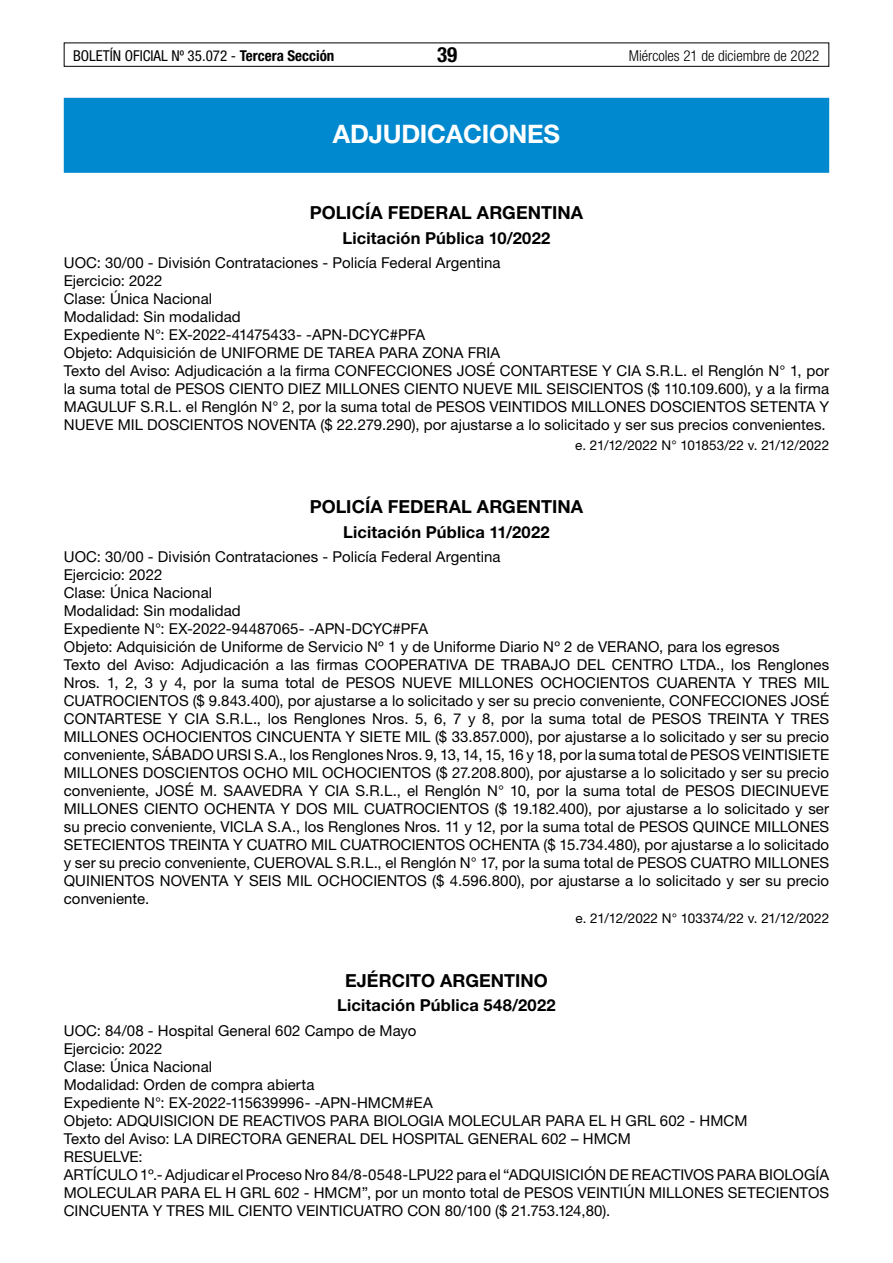
<style>
.page{position:relative;width:893px;height:1263px;background:#fff}
.page>*{position:absolute;margin:0;border:0;box-sizing:border-box;transform-origin:0 0}
.t1{font:700 25.5px "Helvetica Neue LT Std";letter-spacing:-.01em;color:#fff}
.t2{font:700 condensed 21px "Helvetica Neue LT Std";color:#000}
.t3{font:700 18px "Helvetica Neue LT Std";letter-spacing:.005em;color:#000}
.t4{font:700 16.5px "Helvetica Neue LT Std";letter-spacing:.01em;color:#000}
.t5{font:15px/18px "Helvetica Neue LT Std";letter-spacing:.005em;color:#000}
.t6{font:condensed 15px "Helvetica Neue LT Std";color:#000}
.t7{font:300 condensed 15px "Helvetica Neue LT Std";color:#000}
.t8{font:13.5px "Helvetica Neue LT Std";letter-spacing:-.005em;color:#000}
.s1{font-weight:700}
</style>
<div class="page">
<div style="left:64px;top:43px;width:765px;height:24px;border:1px solid #000"></div>
<div style="left:64px;top:98px;width:765px;height:75px;background:#0089cf"></div>
<p class="t6" style="left:73px;top:47px;width:263px">BOLETÍN OFICIAL Nº 35.072 - <span class="s1">Tercera Sección</span></p>
<h2 class="t2" style="left:437px;top:42px;width:22px">39</h2>
<p class="t7" style="left:629px;top:47px;width:192px">Miércoles 21 de diciembre de 2022</p>
<h1 class="t1" style="left:333px;top:118px;width:229px">ADJUDICACIONES</h1>
<p class="t3" style="left:310px;top:202px;width:275px">POLICÍA FEDERAL ARGENTINA</p>
<p class="t4" style="left:343px;top:228px;width:209px">Licitación Pública 10/2022</p>
<p class="t5" style="left:64px;top:254px;width:767px">UOC: 30/00 - División Contrataciones - Policía Federal Argentina<br>Ejercicio: 2022<br>Clase: Única Nacional<br>Modalidad: Sin modalidad<br>Expediente N°: EX-2022-41475433- -APN-DCYC#PFA<br>Objeto: Adquisición de UNIFORME DE TAREA PARA ZONA FRIA<br>Texto del Aviso: Adjudicación a la firma CONFECCIONES JOSÉ CONTARTESE Y CIA S.R.L. el Renglón N° 1, por la suma total de PESOS CIENTO DIEZ MILLONES CIENTO NUEVE MIL SEISCIENTOS ($ 110.109.600), y a la firma MAGULUF S.R.L. el Renglón N° 2, por la suma total de PESOS VEINTIDOS MILLONES DOSCIENTOS SETENTA Y NUEVE MIL DOSCIENTOS NOVENTA ($ 22.279.290), por ajustarse a lo solicitado y ser sus precios convenientes.</p>
<p class="t8" style="left:575px;top:437px;width:256px">e. 21/12/2022 N° 101853/22 v. 21/12/2022</p>
<p class="t3" style="left:310px;top:496px;width:275px">POLICÍA FEDERAL ARGENTINA</p>
<p class="t4" style="left:343px;top:521px;width:208px">Licitación Pública 11/2022</p>
<p class="t5" style="left:64px;top:547px;width:767px">UOC: 30/00 - División Contrataciones - Policía Federal Argentina<br>Ejercicio: 2022<br>Clase: Única Nacional<br>Modalidad: Sin modalidad<br>Expediente N°: EX-2022-94487065- -APN-DCYC#PFA<br>Objeto: Adquisición de Uniforme de Servicio Nº 1 y de Uniforme Diario Nº 2 de VERANO, para los egresos<br>Texto del Aviso: Adjudicación a las firmas COOPERATIVA DE TRABAJO DEL CENTRO LTDA., los Renglones Nros. 1, 2, 3 y 4, por la suma total de PESOS NUEVE MILLONES OCHOCIENTOS CUARENTA Y TRES MIL CUATROCIENTOS ($ 9.843.400), por ajustarse a lo solicitado y ser su precio conveniente, CONFECCIONES JOSÉ CONTARTESE Y CIA S.R.L., los Renglones Nros. 5, 6, 7 y 8, por la suma total de PESOS TREINTA Y TRES MILLONES OCHOCIENTOS CINCUENTA Y SIETE MIL ($ 33.857.000), por ajustarse a lo solicitado y ser su precio conveniente, SÁBADO URSI S.A., los Renglones Nros. 9, 13, 14, 15, 16 y 18, por la suma total de PESOS VEINTISIETE MILLONES DOSCIENTOS OCHO MIL OCHOCIENTOS ($ 27.208.800), por ajustarse a lo solicitado y ser su precio conveniente, JOSÉ M. SAAVEDRA Y CIA S.R.L., el Renglón N° 10, por la suma total de PESOS DIECINUEVE MILLONES CIENTO OCHENTA Y DOS MIL CUATROCIENTOS ($ 19.182.400), por ajustarse a lo solicitado y ser su precio conveniente, VICLA S.A., los Renglones Nros. 11 y 12, por la suma total de PESOS QUINCE MILLONES SETECIENTOS TREINTA Y CUATRO MIL CUATROCIENTOS OCHENTA ($ 15.734.480), por ajustarse a lo solicitado y ser su precio conveniente, CUEROVAL S.R.L., el Renglón N° 17, por la suma total de PESOS CUATRO MILLONES QUINIENTOS NOVENTA Y SEIS MIL OCHOCIENTOS ($ 4.596.800), por ajustarse a lo solicitado y ser su precio conveniente.</p>
<p class="t8" style="left:576px;top:910px;width:255px">e. 21/12/2022 N° 103374/22 v. 21/12/2022</p>
<p class="t3" style="left:345px;top:969px;width:204px">EJÉRCITO ARGENTINO</p>
<p class="t4" style="left:337px;top:995px;width:220px">Licitación Pública 548/2022</p>
<p class="t5" style="left:64px;top:1021px;width:767px">UOC: 84/08 - Hospital General 602 Campo de Mayo<br>Ejercicio: 2022<br>Clase: Única Nacional<br>Modalidad: Orden de compra abierta<br>Expediente N°: EX-2022-115639996- -APN-HMCM#EA<br>Objeto: ADQUISICION DE REACTIVOS PARA BIOLOGIA MOLECULAR PARA EL H GRL 602 - HMCM<br>Texto del Aviso: LA DIRECTORA GENERAL DEL HOSPITAL GENERAL 602 – HMCM<br>RESUELVE:<br>ARTÍCULO 1º.- Adjudicar el Proceso Nro 84/8-0548-LPU22 para el “ADQUISICIÓN DE REACTIVOS PARA BIOLOGÍA MOLECULAR PARA EL H GRL 602 - HMCM”, por un monto total de PESOS VEINTIÚN MILLONES SETECIENTOS CINCUENTA Y TRES MIL CIENTO VEINTICUATRO CON 80/100 ($ 21.753.124,80).</p>
</div>
